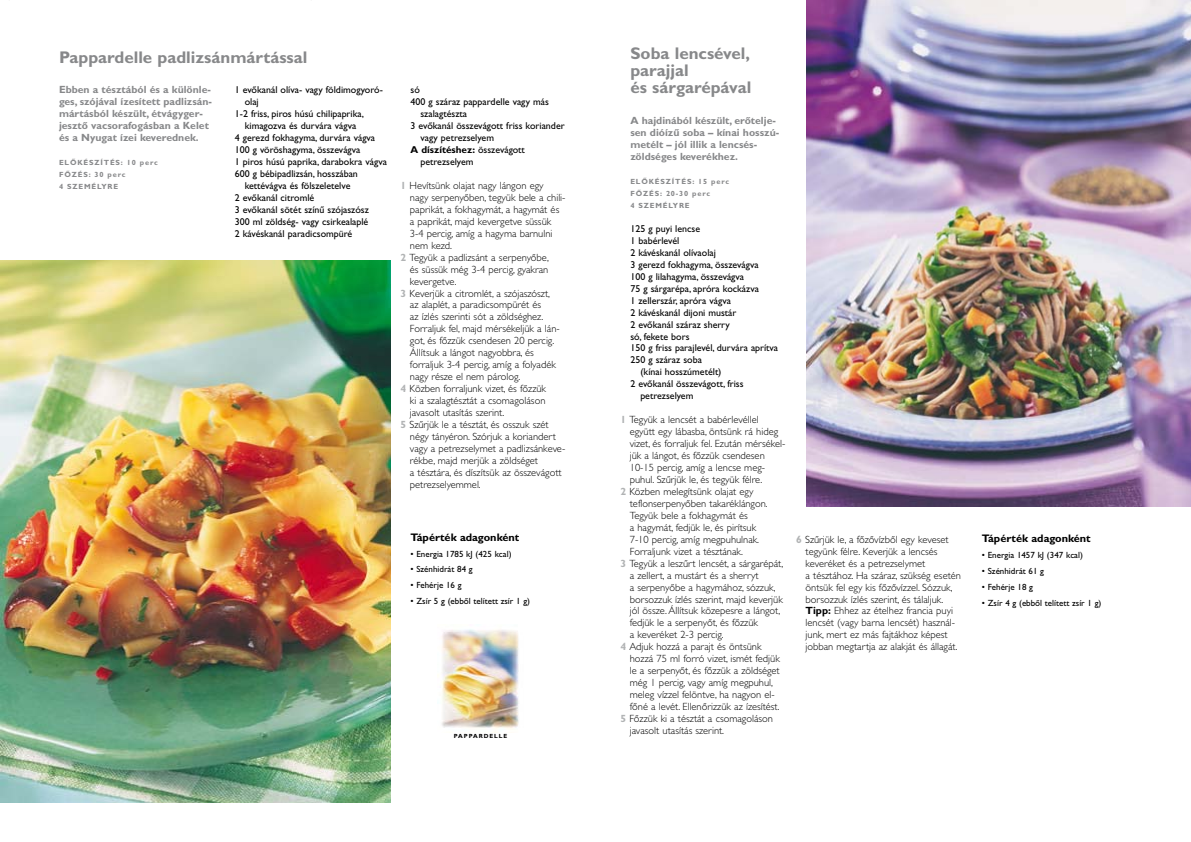
<style>
.page{position:relative;width:1191px;height:842px;background:#fff}
.page>*{position:absolute;margin:0;border:0;box-sizing:border-box;transform-origin:0 0}
.t1{font:700 16.9px/16.9px "Gill Sans CE";color:#87888a}
.t2{font:700 11px "Gill Sans CE";color:#000}
.t3{font:300 10.5px/12px "Gill Sans CE";color:#000}
.t4{font:700 10.5px/12px "Gill Sans CE";color:#87888a}
.t5{font:10px "Gill Sans CE";color:#000}
.t6{font:700 10px "Gill Sans CE";color:#000}
.t7{font:9px "Gill Sans CE";color:#000}
.t8{font:700 7.5px/12px "Gill Sans CE";letter-spacing:.11em;color:#87888a}
.t9{font:700 6px "Gill Sans CE";letter-spacing:.165em;color:#000}
.s1{font-weight:400}
.s2{font-weight:700;color:#b1b3b4}
.s3{font-weight:700}
</style>
<div class="page">
<img style="left:1px;top:261px;width:389px;height:542px">
<img style="left:437px;top:629px;width:82px;height:104px">
<img style="left:806px;top:0;width:385px;height:507px">
<h1 class="t1" style="left:59px;top:49px;width:250px">Pappardelle pad li zsán már tás sal</h1>
<p class="t4" style="left:59px;top:84px;width:154px">Eb ben a tész tá ból és a kü lön le - ges, szó já val íze sí tett pad li zsán - már tás ból ké szült, ét vágy ger - jesz tő va cso ra fo gás ban a Ke let és a Nyu gat ízei ke ve red nek.</p>
<p class="t8" style="left:59px;top:156px;width:100px">ELŐ KÉ SZÍ TÉS: 10 perc<br>FŐ ZÉS: 30 perc<br>4 SZE MÉLY RE</p>
<p class="t5" style="left:235px;top:84px;width:150px">1 evő ka nál olí va- vagy föl di mo gyo ró-</p>
<p class="t5" style="left:245px;top:96px;width:16px">olaj</p>
<p class="t5" style="left:235px;top:108px;width:131px">1-2 friss, pi ros hú sú chilipaprika,</p>
<p class="t5" style="left:245px;top:120px;width:113px">ki ma goz va és dur vá ra vág va</p>
<p class="t5" style="left:235px;top:132px;width:142px">4 ge rezd fok hagy ma, dur vá ra vág va</p>
<p class="t5" style="left:235px;top:144px;width:127px">100 g vö rös hagy ma, össze vág va</p>
<p class="t5" style="left:235px;top:156px;width:154px">1 pi ros hú sú pap ri ka, darabokra vág va</p>
<p class="t5" style="left:235px;top:168px;width:125px">600 g bébipadlizsán, hosszá ban</p>
<p class="t5" style="left:245px;top:180px;width:107px">ket té vág va és föl sze le tel ve</p>
<p class="t5" style="left:235px;top:192px;width:81px">2 evő ka nál cit rom lé</p>
<p class="t5" style="left:235px;top:204px;width:136px">3 evő ka nál sö tét szí nű szó ja szósz</p>
<p class="t5" style="left:235px;top:216px;width:135px">300 ml zöld ség- vagy csirkealaplé</p>
<p class="t5" style="left:235px;top:228px;width:119px">2 ká vés ka nál pa ra di csom pü ré</p>
<p class="t5" style="left:410px;top:84px;width:11px">só</p>
<p class="t5" style="left:410px;top:96px;width:140px">400 g szá raz pappardelle vagy más</p>
<p class="t5" style="left:420px;top:108px;width:48px">sza lag tész ta</p>
<p class="t5" style="left:410px;top:120px;width:156px">3 evő ka nál össze vá gott friss ko ri an der</p>
<p class="t5" style="left:420px;top:132px;width:75px">vagy pet re zse lyem</p>
<p class="t6" style="left:410px;top:144px;width:116px">A dí szí tés hez: <span class="s1">ös sze vá gott</span></p>
<p class="t5" style="left:420px;top:156px;width:55px">pet re zse lyem</p>
<p class="t3" style="left:400px;top:179px;width:144px"><span class="s2">1</span> Hevítsünk ola jat nagy lán gon egy</p>
<p class="t3" style="left:410px;top:191px;width:157px">nagy serpe nyő ben, te gyük be le a chili-</p>
<p class="t3" style="left:410px;top:203px;width:151px">paprikát, a fok hagy mát, a hagy mát és</p>
<p class="t3" style="left:410px;top:215px;width:143px">a pap ri kát, majd ke ver get ve süs sük</p>
<p class="t3" style="left:410px;top:227px;width:144px">3-4 per cig, amíg a hagy ma bar nul ni</p>
<p class="t3" style="left:410px;top:239px;width:44px">nem kezd.</p>
<p class="t3" style="left:400px;top:251px;width:150px"><span class="s2">2</span> Tegyük a pad li zsánt a serpe nyő be,</p>
<p class="t3" style="left:410px;top:263px;width:140px">és süs sük még 3-4 per cig, gyak ran</p>
<p class="t3" style="left:410px;top:275px;width:48px">kever get ve.</p>
<p class="t3" style="left:400px;top:287px;width:151px"><span class="s2">3</span> Keverjük a cit rom lét, a szó ja szószt,</p>
<p class="t3" style="left:410px;top:299px;width:133px">az alap lét, a pa ra di csom pü rét és</p>
<p class="t3" style="left:410px;top:311px;width:135px">az ízlés szerinti sót a zöld ség hez.</p>
<p class="t3" style="left:410px;top:323px;width:151px">Forral juk fel, majd mér sé kel jük a lán -</p>
<p class="t3" style="left:410px;top:335px;width:146px">got, és főzzük csen de sen 20 per cig.</p>
<p class="t3" style="left:410px;top:347px;width:125px">Ál lít suk a lán got na gyobb ra, és</p>
<p class="t3" style="left:410px;top:359px;width:147px">for ral juk 3-4 per cig, amíg a fo lya dék</p>
<p class="t3" style="left:410px;top:371px;width:112px">nagy ré sze el nem pá ro log.</p>
<p class="t3" style="left:400px;top:383px;width:147px"><span class="s2">4</span> Közben for ral junk vi zet, és főz zük</p>
<p class="t3" style="left:410px;top:395px;width:137px">ki a sza lag tész tát a cso ma go lá son</p>
<p class="t3" style="left:410px;top:407px;width:96px">java solt uta sí tás sze rint.</p>
<p class="t3" style="left:400px;top:418px;width:149px"><span class="s2">5</span> Szűrjük le a tész tát, és os szuk szét</p>
<p class="t3" style="left:410px;top:430px;width:148px">négy tá nyé ron. Szór juk a ko ri an dert</p>
<p class="t3" style="left:410px;top:442px;width:157px">vagy a pet re zsely met a pad li zsán ke ve -</p>
<p class="t3" style="left:410px;top:454px;width:130px">rék be, majd mer jük a zöld sé get</p>
<p class="t3" style="left:410px;top:466px;width:153px">a tész tá ra, és dí szít sük az össze vá gott</p>
<p class="t3" style="left:410px;top:478px;width:72px">pet re zse lyem mel.</p>
<p class="t2" style="left:410px;top:530px;width:110px">Táp ér ték ada gon ként</p>
<p class="t7" style="left:410px;top:548px;width:102px">• Energia 1785 kJ (425 kcal)</p>
<p class="t7" style="left:410px;top:564px;width:64px">• Szénhidrát 84 g</p>
<p class="t7" style="left:410px;top:580px;width:53px">• Fehérje 16 g</p>
<p class="t7" style="left:410px;top:596px;width:121px">• Zsír 5 g (eb ből telített zsír 1 g)</p>
<p class="t9" style="left:454px;top:733px;width:55px">PAPPARDELLE</p>
<h1 class="t1" style="left:630px;top:45px;width:122px">Soba len csé vel, pa raj jal<br>és sár ga ré pá val</h1>
<p class="t4" style="left:630px;top:115px;width:150px">A haj di ná ból ké szült, erő tel je - sen dióízű soba – kí nai hosszú - me télt – jól il lik a len csés&shy;zöldsé ges ke ve rék hez.</p>
<p class="t8" style="left:630px;top:176px;width:100px">ELŐ KÉ SZÍ TÉS: 15 perc<br>FŐ ZÉS: 20-30 perc<br>4 SZE MÉLY RE</p>
<p class="t5" style="left:630px;top:223px;width:71px">125 g puyi len cse</p>
<p class="t5" style="left:630px;top:235px;width:50px">1 ba bér le vél</p>
<p class="t5" style="left:630px;top:247px;width:87px">2 ká vés ka nál olí va olaj</p>
<p class="t5" style="left:630px;top:259px;width:130px">3 ge rezd fok hagy ma, össze vág va</p>
<p class="t5" style="left:630px;top:271px;width:115px">100 g li la hagy ma, össze vág va</p>
<p class="t5" style="left:630px;top:282px;width:130px">75 g sár ga ré pa, ap ró ra koc káz va</p>
<p class="t5" style="left:630px;top:294px;width:102px">1 zel ler szár, ap ró ra vág va</p>
<p class="t5" style="left:630px;top:306px;width:108px">2 ká vés ka nál dijoni mus tár</p>
<p class="t5" style="left:630px;top:318px;width:101px">2 evő ka nál szá raz sherry</p>
<p class="t5" style="left:630px;top:330px;width:61px">só, fe ke te bors</p>
<p class="t5" style="left:630px;top:342px;width:149px">150 g friss pa raj le vél, dur vá ra ap rít va</p>
<p class="t5" style="left:630px;top:354px;width:73px">250 g szá raz soba</p>
<p class="t5" style="left:640px;top:366px;width:83px">(kí nai hosszú me télt)</p>
<p class="t5" style="left:630px;top:378px;width:115px">2 evő ka nál össze vá gott, friss</p>
<p class="t5" style="left:640px;top:390px;width:55px">pet re zse lyem</p>
<p class="t3" style="left:620px;top:414px;width:140px"><span class="s2">1</span> Tegyük a len csét a ba bér le vél lel</p>
<p class="t3" style="left:630px;top:426px;width:150px">együtt egy lá bas ba, önt sünk rá hi deg</p>
<p class="t3" style="left:630px;top:438px;width:157px">vi zet, és for ral juk fel. Ez után mér sé kel -</p>
<p class="t3" style="left:630px;top:450px;width:136px">jük a lán got, és főz zük csen de sen</p>
<p class="t3" style="left:630px;top:461px;width:137px">10-15 per cig, amíg a len cse meg -</p>
<p class="t3" style="left:630px;top:473px;width:134px">puhul. Szűr jük le, és te gyük fél re.</p>
<p class="t3" style="left:620px;top:485px;width:134px"><span class="s2">2</span> Közben me le gít sünk ola jat egy</p>
<p class="t3" style="left:630px;top:497px;width:139px">tef lon ser pe nyő ben ta ka rék lán gon.</p>
<p class="t3" style="left:630px;top:509px;width:120px">Tegyük be le a fok hagy mát és</p>
<p class="t3" style="left:630px;top:521px;width:128px">a hagy mát, fed jük le, és pi rít suk</p>
<p class="t3" style="left:630px;top:533px;width:131px">7-10 per cig, amíg meg pu hul nak.</p>
<p class="t3" style="left:630px;top:545px;width:115px">Forral junk vi zet a tész tá nak.</p>
<p class="t3" style="left:620px;top:557px;width:164px"><span class="s2">3</span> Tegyük a le szűrt len csét, a sár ga ré pát,</p>
<p class="t3" style="left:630px;top:569px;width:130px">a zel lert, a mus tárt és a sherryt</p>
<p class="t3" style="left:630px;top:581px;width:147px">a ser pe nyő be a hagy má hoz, sóz zuk,</p>
<p class="t3" style="left:630px;top:593px;width:155px">bor soz zuk íz lés sze rint, majd ke ver jük</p>
<p class="t3" style="left:630px;top:605px;width:152px">jól ös sze. Ál lít suk kö ze pes re a lán got,</p>
<p class="t3" style="left:630px;top:617px;width:130px">fed jük le a ser pe nyőt, és főz zük</p>
<p class="t3" style="left:630px;top:629px;width:95px">a ke ve ré ket 2-3 per cig.</p>
<p class="t3" style="left:620px;top:641px;width:142px"><span class="s2">4</span> Adjuk hoz zá a pa rajt és öntsünk</p>
<p class="t3" style="left:630px;top:653px;width:151px">hozzá 75 ml for ró vi zet, is mét fed jük</p>
<p class="t3" style="left:630px;top:665px;width:151px">le a ser pe nyőt, és főz zük a zöld sé get</p>
<p class="t3" style="left:630px;top:677px;width:145px">még 1 per cig, vagy amíg meg pu hul,</p>
<p class="t3" style="left:630px;top:689px;width:146px">me leg víz zel felönt ve, ha nagyon el -</p>
<p class="t3" style="left:630px;top:701px;width:151px">főné a levét. Ellenőriz zük az íze sí tést.</p>
<p class="t3" style="left:620px;top:712px;width:154px"><span class="s2">5</span> Főzzük ki a tész tát a cso ma go lá son</p>
<p class="t3" style="left:630px;top:724px;width:96px">java solt uta sí tás sze rint.</p>
<p class="t3" style="left:805px;top:533px;width:157px;text-indent:-9px"><span class="s2">6</span> Szűrjük le, a fő zővíz ből egy ke ve set<br>te gyünk fél re. Ke ver jük a len csés<br>keve ré ket és a pet re zsely met<br>a tész tá hoz. Ha szá raz, szük ség ese tén önt sük fel egy kis fő ző víz zel. Sóz zuk, bor soz zuk íz lés sze rint, és tá lal juk.<br><span class="s3">Tipp:</span> Eh hez az étel hez fran cia puyi len csét (vagy bar na len csét) hasz nál - junk, mert ez más faj ták hoz ké pest job ban meg tart ja az alak ját és ál la gát.</p>
<p class="t2" style="left:982px;top:532px;width:110px">Táp ér ték ada gon ként</p>
<p class="t7" style="left:982px;top:550px;width:102px">• Energia 1457 kJ (347 kcal)</p>
<p class="t7" style="left:982px;top:566px;width:64px">• Szénhidrát 61 g</p>
<p class="t7" style="left:982px;top:582px;width:53px">• Fehérje 18 g</p>
<p class="t7" style="left:982px;top:598px;width:121px">• Zsír 4 g (eb ből telített zsír 1 g)</p>
</div>
